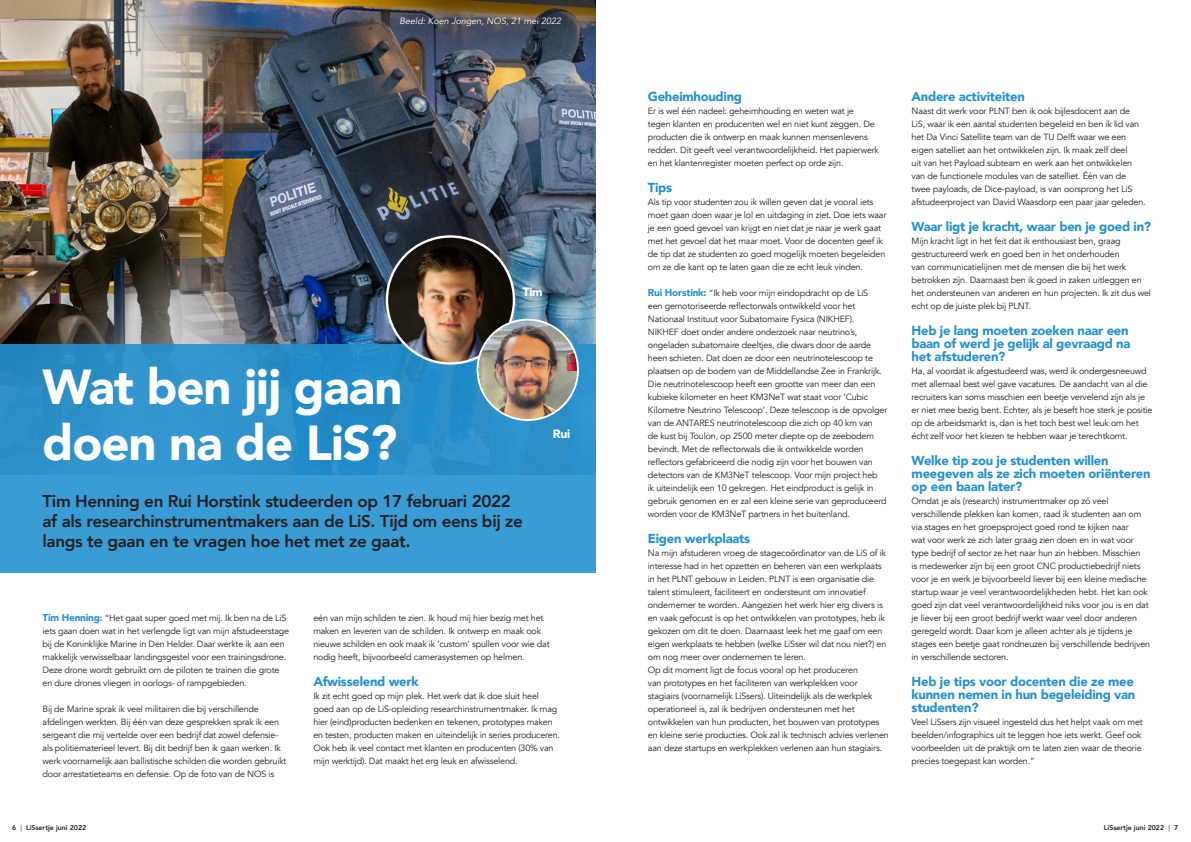
<style>
.page{position:relative;width:1191px;height:842px;background:#fff}
.page>*{position:absolute;margin:0;border:0;box-sizing:border-box;transform-origin:0 0}
.t1{font:900 49px/56px "Avenir";letter-spacing:-.02em;color:#fff}
.t2{font:800 17px/20px "Avenir";letter-spacing:-.02em;color:#231f20}
.t3{font:900 13px/13px "Avenir";letter-spacing:-.02em;color:#2491d0}
.t4{font:900 12px "Avenir";letter-spacing:-.02em;color:#fff}
.t5{font:9px/13px "Avenir";letter-spacing:-.02em;color:#231f20}
.t6{font:italic 9px "Avenir";color:#fff}
.t7{font:800 7px "Avenir";color:#231f20}
.s1{font-weight:900;font-size:10px;color:#2491d0}
.s2{font-weight:900;color:#2491d0}
.s3{color:#2491d0}
</style>
<div class="page">
<img style="left:528px;top:71px;width:67px;height:274px">
<img style="left:291px;top:0;width:237px;height:345px">
<img style="left:0;top:0;width:291px;height:345px">
<svg style="left:0;top:345px;width:595px;height:228px;background:#3295ce"></svg>
<img style="left:387px;top:236px;width:127px;height:127px;border-radius:63px">
<img style="left:477px;top:320px;width:101px;height:100px;border-radius:50px">
<div style="left:476px;top:319px;width:103px;height:102px;border:2px solid #fff;border-radius:50%"></div>
<img style="left:316px;top:0;width:280px;height:71px">
<p class="t6" style="left:399px;top:15px;width:163px">Beeld: Koen Jongen, NOS, 21 mei 2022</p>
<h3 class="t4" style="left:523px;top:281px;width:22px">Tim</h3>
<h1 class="t1" style="left:43px;top:357px;width:361px">Wat ben jij gaan doen na de LiS?</h1>
<h2 class="t2" style="left:43px;top:491px;width:482px">Tim Henning en Rui Horstink studeerden op 17 februari 2022 af als researchinstrumentmakers aan de LiS. Tijd om eens bij ze langs te gaan en te vragen hoe het met ze gaat.</h2>
<h3 class="t4" style="left:553px;top:424px;width:19px">Rui</h3>
<p class="t5" style="left:43px;top:612px;width:248px"><span class="s1">Tim Henning</span><span class="s2">:</span> “Het gaat super goed met mij. Ik ben na de LiS iets gaan doen wat in het verlengde ligt van mijn afstudeerstage bij de Koninklijke Marine in Den Helder. Daar werkte ik aan een makkelijk verwisselbaar landingsgestel voor een trainingsdrone.<br>Deze drone wordt gebruikt om de piloten te trainen die grote en dure drones vliegen in oorlogs- of rampgebieden.</p>
<p class="t5" style="left:43px;top:703px;width:245px">Bij de Marine sprak ik veel militairen die bij verschillende afdelingen werkten. Bij één van deze gesprekken sprak ik een sergeant die mij vertelde over een bedrijf dat zowel defensie&shy;als politiematerieel levert. Bij dit bedrijf ben ik gaan werken. Ik werk voornamelijk aan ballistische schilden die worden gebruikt door arrestatieteams en defensie. Op de foto van de NOS is</p>
<p class="t5" style="left:313px;top:612px;width:238px">eén van mijn schilden te zien. Ik houd mij hier bezig met het maken en leveren van de schilden. Ik ontwerp en maak ook nieuwe schilden en ook maak ik ‘custom’ spullen voor wie dat nodig heeft, bijvoorbeeld camerasystemen op helmen.</p>
<h3 class="t3" style="left:313px;top:675px;width:107px">Afwisselend werk</h3>
<p class="t5" style="left:313px;top:690px;width:248px">Ik zit echt goed op mijn plek. Het werk dat ik doe sluit heel goed aan op de LiS-opleiding researchinstrumentmaker. Ik mag hier (eind)producten bedenken en tekenen, prototypes maken en testen, producten maken en uiteindelijk in series produceren.<br>Ook heb ik veel contact met klanten en producenten (30% van mijn werktijd). Dat maakt het erg leuk en afwisselend.</p>
<h3 class="t3" style="left:648px;top:90px;width:96px">Geheimhouding</h3>
<p class="t5" style="left:648px;top:105px;width:233px">Er is wel één nadeel: geheimhouding en weten wat je tegen klanten en producenten wel en niet kunt zeggen. De producten die ik ontwerp en maak kunnen mensenlevens redden. Dit geeft veel verantwoordelijkheid. Het papierwerk en het klantenregister moeten perfect op orde zijn.</p>
<h3 class="t3" style="left:648px;top:181px;width:26px">Tips</h3>
<p class="t5" style="left:648px;top:196px;width:240px">Als tip voor studenten zou ik willen geven dat je vooral iets moet gaan doen waar je lol en uitdaging in ziet. Doe iets waar je een goed gevoel van krijgt en niet dat je naar je werk gaat met het gevoel dat het maar moet. Voor de docenten geef ik de tip dat ze studenten zo goed mogelijk moeten begeleiden om ze die kant op te laten gaan die ze echt leuk vinden.</p>
<p class="t5" style="left:648px;top:287px;width:241px"><span class="s1">Rui Horstink:</span> “Ik heb voor mijn eindopdracht op de LiS<br>een gemotoriseerde reflectorwals ontwikkeld voor het Nationaal Instituut voor Subatomaire Fysica (NIKHEF).<br>NIKHEF doet onder andere onderzoek naar neutrino’s, ongeladen subatomaire deeltjes, die dwars door de aarde heen schieten. Dat doen ze door een neutrinotelescoop te plaatsen op de bodem van de Middellandse Zee in Frankrijk.<br>Die neutrinotelescoop heeft een grootte van meer dan een kubieke kilometer en heet KM3NeT wat staat voor ‘Cubic Kilometre Neutrino Telescoop’. Deze telescoop is de opvolger van de ANTARES neutrinotelescoop die zich op 40 km van<br>de kust bij Toulon, op 2500 meter diepte op de zeebodem bevindt. Met de reflectorwals die ik ontwikkelde worden reflectors gefabriceerd die nodig zijn voor het bouwen van detectors van de KM3NeT telescoop. Voor mijn project heb<br>ik uiteindelijk een 10 gekregen. Het eindproduct is gelijk in gebruik genomen en er zal een kleine serie van geproduceerd worden voor de KM3NeT partners in het buitenland.</p>
<h3 class="t3" style="left:648px;top:532px;width:104px">Eigen werkplaats</h3>
<p class="t5" style="left:648px;top:547px;width:242px">Na mijn afstuderen vroeg de stagecoördinator van de LiS of ik interesse had in het opzetten en beheren van een werkplaats in het PLNT gebouw in Leiden. PLNT is een organisatie die talent stimuleert, faciliteert en ondersteunt om innovatief ondernemer te worden. Aangezien het werk hier erg divers is en vaak gefocust is op het ontwikkelen van prototypes, heb ik gekozen om dit te doen. Daarnaast leek het me gaaf om een eigen werkplaats te hebben (welke LiSser wil dat nou niet?) en om nog meer over ondernemen te leren.<br>Op dit moment ligt de focus vooral op het produceren<br>van prototypes en het faciliteren van werkplekken voor stagiairs (voornamelijk LiSsers). Uiteindelijk als de werkplek operationeel is, zal ik bedrijven ondersteunen met het ontwikkelen van hun producten, het bouwen van prototypes en kleine serie producties. Ook zal ik technisch advies verlenen aan deze startups en werkplekken verlenen aan hun stagiairs.</p>
<h3 class="t3" style="left:911px;top:90px;width:115px">Andere activiteiten</h3>
<p class="t5" style="left:911px;top:105px;width:236px">Naast dit werk voor PLNT ben ik ook bijlesdocent aan de LiS, waar ik een aantal studenten begeleid en ben ik lid van het Da Vinci Satellite team van de TU Delft waar we een eigen satelliet aan het ontwikkelen zijn. Ik maak zelf deel<br>uit van het Payload subteam en werk aan het ontwikkelen van de functionele modules van de satelliet. Één van de twee payloads, de Dice-payload, is van oorsprong het LiS afstudeerproject van David Waasdorp een paar jaar geleden.</p>
<h3 class="t3" style="left:911px;top:220px;width:241px">Waar ligt je kracht, waar ben je goed in?</h3>
<p class="t5" style="left:911px;top:235px;width:241px">Mijn kracht ligt in het feit dat ik enthousiast ben, graag gestructureerd werk en goed ben in het onderhouden<br>van communicatielijnen met de mensen die bij het werk betrokken zijn. Daarnaast ben ik goed in zaken uitleggen en het ondersteunen van anderen en hun projecten. Ik zit dus wel echt op de juiste plek bij PLNT.</p>
<h3 class="t3" style="left:911px;top:324px;width:220px">Heb je lang moeten zoeken naar een baan of werd je gelijk al gevraagd na het afstuderen?</h3>
<p class="t5" style="left:911px;top:365px;width:242px">Ha, al voordat ik afgestudeerd was, werd ik ondergesneeuwd met allemaal best wel gave vacatures. De aandacht van al die recruiters kan soms misschien een beetje vervelend zijn als je er niet mee bezig bent. Echter, als je beseft hoe sterk je positie op de arbeidsmarkt is, dan is het toch best wel leuk om het écht zelf voor het kiezen te hebben waar je terechtkomt.</p>
<h3 class="t3" style="left:911px;top:454px;width:240px">Welke tip zou je studenten willen meegeven als ze zich moeten oriënteren op een baan later?</h3>
<p class="t5" style="left:911px;top:495px;width:240px">Omdat je als (research) instrumentmaker op zó veel verschillende plekken kan komen, raad ik studenten aan om via stages en het groepsproject goed rond te kijken naar<br>wat voor werk ze zich later graag zien doen en in wat voor type bedrijf of sector ze het naar hun zin hebben. Misschien<br>is medewerker zijn bij een groot CNC productiebedrijf niets voor je en werk je bijvoorbeeld liever bij een kleine medische startup waar je veel verantwoordelijkheden hebt. Het kan ook goed zijn dat veel verantwoordelijkheid niks voor jou is en dat je liever bij een groot bedrijf werkt waar veel door anderen geregeld wordt. Daar kom je alleen achter als je tijdens je stages een beetje gaat rondneuzen bij verschillende bedrijven in verschillende sectoren.</p>
<h3 class="t3" style="left:911px;top:675px;width:225px;text-align:justify">Heb je tips voor docenten die ze mee kunnen nemen in hun begeleiding van studenten?</h3>
<p class="t5" style="left:911px;top:716px;width:233px">Veel LiSsers zijn visueel ingesteld dus het helpt vaak om met beelden/infographics uit te leggen hoe iets werkt. Geef ook voorbeelden uit de praktijk om te laten zien waar de theorie precies toegepast kan worden.“</p>
<p class="t7" style="left:12px;top:822px;width:76px">6 <span class="s3">|</span> LiSsertje juni 2022</p>
<p class="t7" style="left:1104px;top:822px;width:76px">LiSsertje juni 2022 <span class="s3">|</span> 7</p>
</div>
